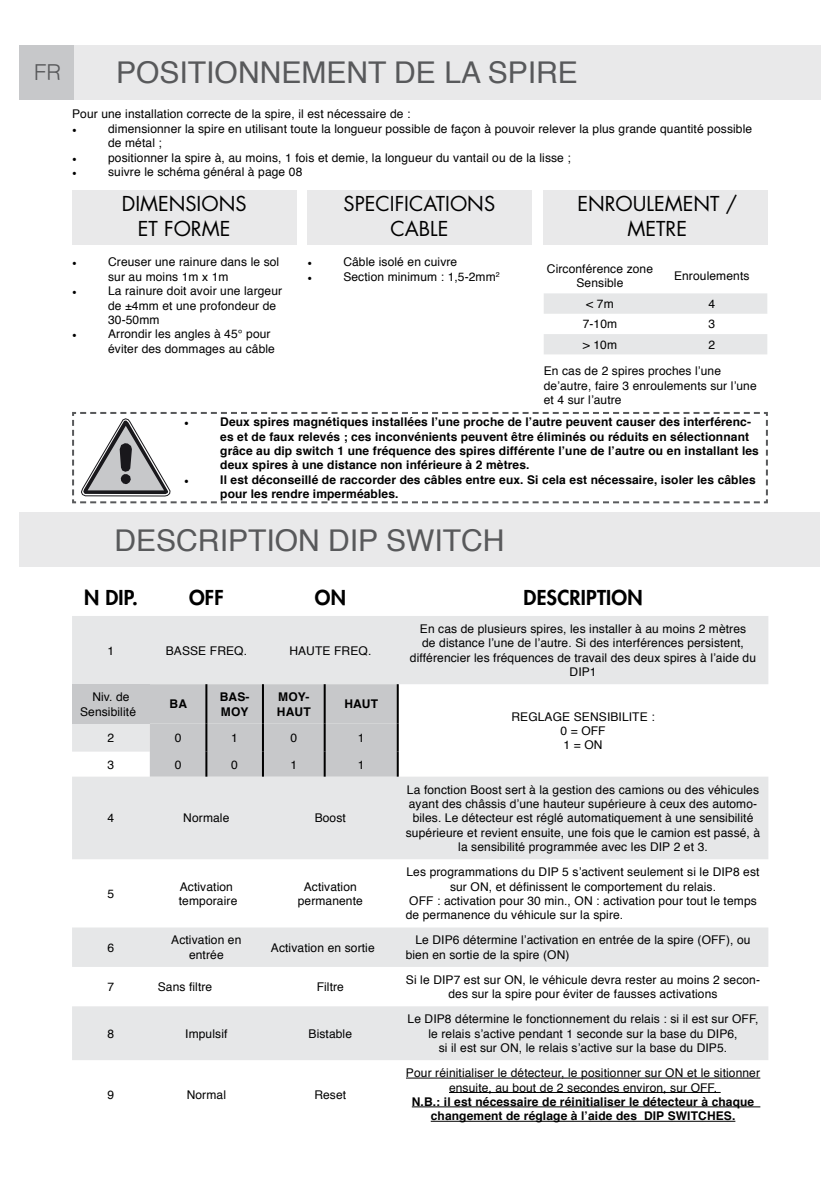
<style>
.page{position:relative;width:840px;height:1191px;background:#fff}
.page>*{position:absolute;margin:0;border:0;box-sizing:border-box;transform-origin:0 0}
.t1{font:30px "Helvetica";color:#58595b}
.t2{font:300 22px "Helvetica";color:#58595b}
.t3{font:20px/24px "Futura Std";color:#000;text-align:center}
.t4{font:800 20px "Futura Std";letter-spacing:.01em;color:#000}
.t5{font:12px/14.4px "Helvetica";letter-spacing:.01em;color:#000;text-align:center}
.t6{font:700 12px/14.4px "Helvetica";letter-spacing:.01em;color:#000}
.t7{font:12px "Minion Pro";color:#000}
.t8{font:700 12px "Minion Pro";color:#000}
</style>
<div class="page">
<div style="left:20px;top:45px;width:54px;height:54px;background:#c7c8ca"></div>
<div style="left:74px;top:45px;width:745px;height:54px;background:#e9e9ea"></div>
<div style="left:20px;top:512px;width:799px;height:54px;background:#e9e9ea"></div>
<div style="left:72px;top:190px;width:224px;height:54px;background:#e9e9ea"></div>
<div style="left:307px;top:190px;width:224px;height:54px;background:#e9e9ea"></div>
<svg style="left:544px;top:293px;width:222px;height:61px"></svg>
<div style="left:543px;top:190px;width:224px;height:54px;background:#e9e9ea"></div>
<svg style="left:72px;top:412px;width:696px;height:92px"></svg>
<svg style="left:72px;top:616px;width:696px;height:444px;fill:#e6e7e8"></svg>
<div style="left:72px;top:684px;width:78px;height:39px;background:#c7c8ca"></div>
<div style="left:150px;top:684px;width:246px;height:92px;background:#c7c8ca"></div>
<hr style="left:205px;top:684px;width:2px;height:39px;background:#000">
<hr style="left:205px;top:723px;width:2px;height:28px;background:#000">
<hr style="left:205px;top:751px;width:2px;height:25px;background:#000">
<hr style="left:262px;top:684px;width:2px;height:39px;background:#000">
<hr style="left:323px;top:684px;width:2px;height:39px;background:#000">
<hr style="left:262px;top:723px;width:2px;height:28px;background:#000">
<hr style="left:323px;top:723px;width:2px;height:28px;background:#000">
<hr style="left:262px;top:751px;width:2px;height:25px;background:#000">
<hr style="left:323px;top:751px;width:2px;height:25px;background:#000">
<hr style="left:396px;top:684px;width:2px;height:39px;background:#000">
<hr style="left:396px;top:723px;width:2px;height:28px;background:#000">
<hr style="left:396px;top:751px;width:2px;height:25px;background:#000">
<hr style="left:406px;top:1077px;width:354px;height:1px;background:#000">
<hr style="left:449px;top:1092px;width:271px;height:1px;background:#000">
<hr style="left:411px;top:1106px;width:349px;height:1px;background:#000">
<hr style="left:430px;top:1121px;width:305px;height:1px;background:#000">
<h2 class="t2" style="left:34px;top:54px;width:28px">FR</h2>
<h1 class="t1" style="left:116px;top:50px;width:463px">POSITIONNEMENT DE LA SPIRE</h1>
<p class="t5" style="left:72px;top:107px;width:339px">Pour une installation correcte de la spire, il est nécessaire de :</p>
<p class="t7" style="left:72px;top:121px;width:6px">•</p>
<p class="t5" style="left:108px;top:122px;width:645px;text-align:left">dimensionner la spire en utilisant toute la longueur possible de façon à pouvoir relever la plus grande quantité possible de métal ;</p>
<p class="t7" style="left:72px;top:150px;width:6px">•</p>
<p class="t5" style="left:108px;top:151px;width:464px">positionner la spire à, au moins, 1 fois et demie, la longueur du vantail ou de la lisse ;</p>
<p class="t7" style="left:72px;top:164px;width:6px">•</p>
<p class="t5" style="left:108px;top:165px;width:196px">suivre le schéma général à page 08</p>
<h3 class="t3" style="left:122px;top:192px;width:126px">DIMENSIONS<br>ET FORME</h3>
<p class="t7" style="left:72px;top:254px;width:6px">•</p>
<p class="t5" style="left:108px;top:255px;width:173px;text-align:left">Creuser une rainure dans le sol sur au moins 1m x 1m</p>
<p class="t7" style="left:72px;top:283px;width:6px">•</p>
<p class="t5" style="left:108px;top:284px;width:175px;text-align:left">La rainure doit avoir une largeur de ±4mm et une profondeur de<br>30-50mm</p>
<p class="t7" style="left:72px;top:326px;width:6px">•</p>
<p class="t5" style="left:108px;top:327px;width:168px;text-align:left">Arrondir les angles à 45° pour éviter des dommages au câble</p>
<h3 class="t3" style="left:343px;top:192px;width:153px">SPECIFICATIONS<br>CABLE</h3>
<p class="t7" style="left:307px;top:254px;width:6px">•</p>
<p class="t5" style="left:343px;top:255px;width:115px">Câble isolé en cuivre</p>
<p class="t7" style="left:307px;top:269px;width:6px">•</p>
<p class="t5" style="left:343px;top:270px;width:158px">Section minimum : 1,5-2mm<sup>2</sup></p>
<h3 class="t3" style="left:577px;top:192px;width:161px">ENROULEMENT /<br>METRE</h3>
<p class="t5" style="left:546px;top:262px;width:108px">Circonférence zone<br>Sensible</p>
<p class="t5" style="left:673px;top:269px;width:77px">Enroulements</p>
<p class="t5" style="left:586px;top:297px;width:29px">&lt; 7m</p>
<p class="t5" style="left:708px;top:297px;width:8px">4</p>
<p class="t5" style="left:582px;top:317px;width:36px">7-10m</p>
<p class="t5" style="left:708px;top:317px;width:8px">3</p>
<p class="t5" style="left:582px;top:338px;width:36px">&gt; 10m</p>
<p class="t5" style="left:708px;top:338px;width:8px">2</p>
<p class="t5" style="left:543px;top:364px;width:214px;text-align:left">En cas de 2 spires proches l’une de’autre, faire 3 enroulements sur l’une et 4 sur l’autre</p>
<p class="t8" style="left:184px;top:414px;width:6px">•</p>
<p class="t6" style="left:220px;top:415px;width:540px">Deux spires magnétiques installées l’une proche de l’autre peuvent causer des interférenc&shy;es et de faux relevés ; ces inconvénients peuvent être éliminés ou réduits en sélectionnant grâce au dip switch 1 une fréquence des spires différente l’une de l’autre ou en installant les deux spires à une distance non inférieure à 2 mètres.</p>
<p class="t8" style="left:184px;top:471px;width:6px">•</p>
<p class="t6" style="left:220px;top:472px;width:536px">Il est déconseillé de raccorder des câbles entre eux. Si cela est nécessaire, isoler les câbles pour les rendre imperméables.</p>
<h1 class="t1" style="left:114px;top:517px;width:391px">DESCRIPTION DIP SWITCH</h1>
<h3 class="t4" style="left:84px;top:585px;width:55px">N DIP.</h3>
<h3 class="t4" style="left:189px;top:585px;width:36px">OFF</h3>
<h3 class="t4" style="left:314px;top:585px;width:33px">ON</h3>
<h3 class="t4" style="left:523px;top:585px;width:120px">DESCRIPTION</h3>
<p class="t5" style="left:107px;top:643px;width:8px">1</p>
<p class="t5" style="left:166px;top:643px;width:83px">BASSE FREQ.</p>
<p class="t5" style="left:289px;top:643px;width:83px">HAUTE FREQ.</p>
<p class="t5" style="left:80px;top:690px;width:57px">Niv. de<br>Sensibilité</p>
<p class="t6" style="left:169px;top:697px;width:19px">BA</p>
<p class="t6" style="left:220px;top:690px;width:31px">BAS-<br>MOY</p>
<p class="t6" style="left:277px;top:690px;width:35px">MOY-<br>HAUT</p>
<p class="t6" style="left:344px;top:697px;width:35px">HAUT</p>
<p class="t5" style="left:107px;top:731px;width:8px">2</p>
<p class="t5" style="left:175px;top:731px;width:8px">0</p>
<p class="t5" style="left:231px;top:731px;width:8px">1</p>
<p class="t5" style="left:290px;top:731px;width:8px">0</p>
<p class="t5" style="left:357px;top:731px;width:8px">1</p>
<p class="t5" style="left:107px;top:757px;width:8px">3</p>
<p class="t5" style="left:175px;top:757px;width:8px">0</p>
<p class="t5" style="left:231px;top:757px;width:8px">0</p>
<p class="t5" style="left:290px;top:757px;width:8px">1</p>
<p class="t5" style="left:357px;top:757px;width:8px">1</p>
<p class="t5" style="left:107px;top:811px;width:8px">4</p>
<p class="t5" style="left:183px;top:811px;width:48px">Normale</p>
<p class="t5" style="left:314px;top:811px;width:33px">Boost</p>
<p class="t5" style="left:107px;top:886px;width:8px">5</p>
<p class="t5" style="left:179px;top:879px;width:60px;text-align:left">Activation temporaire</p>
<p class="t5" style="left:297px;top:879px;width:67px">Activation permanente</p>
<p class="t5" style="left:410px;top:622px;width:347px">En cas de plusieurs spires, les installer à au moins 2 mètres<br>de distance l’une de l’autre. Si des interférences persistent, différencier les fréquences de travail des deux spires à l’aide du DIP1</p>
<p class="t5" style="left:511px;top:709px;width:145px">REGLAGE SENSIBILITE :<br>0 = OFF<br>1 = ON</p>
<p class="t5" style="left:405px;top:782px;width:355px">La fonction Boost sert à la gestion des camions ou des véhicules ayant des châssis d’une hauteur supérieure à ceux des automo&shy;biles. Le détecteur est réglé automatiquement à une sensibilité supérieure et revient ensuite, une fois que le camion est passé, à la sensibilité programmée avec les DIP 2 et 3.</p>
<p class="t5" style="left:406px;top:865px;width:354px">Les programmations du DIP 5 s’activent seulement si le DIP8 est</p>
<p class="t5" style="left:450px;top:879px;width:267px">sur ON, et définissent le comportement du relais.</p>
<p class="t5" style="left:409px;top:894px;width:349px">OFF : activation pour 30 min., ON : activation pour tout le temps</p>
<p class="t5" style="left:405px;top:908px;width:219px">de permanence du véhicule sur la spire.</p>
<p class="t5" style="left:107px;top:940px;width:8px">6</p>
<p class="t5" style="left:171px;top:933px;width:72px">Activation en entrée</p>
<p class="t5" style="left:271px;top:940px;width:105px">Activation en sortie</p>
<p class="t5" style="left:405px;top:933px;width:346px;text-align:left;text-indent:10px">Le DIP6 détermine l’activation en entrée de la spire (OFF), ou bien en sortie de la spire (ON)</p>
<p class="t5" style="left:107px;top:980px;width:8px">7</p>
<p class="t5" style="left:158px;top:980px;width:56px">Sans filtre</p>
<p class="t5" style="left:316px;top:980px;width:29px">Filtre</p>
<p class="t5" style="left:405px;top:972px;width:355px">Si le DIP7 est sur ON, le véhicule devra rester au moins 2 secon&shy;des sur la spire pour éviter de fausses activations</p>
<p class="t5" style="left:107px;top:1026px;width:8px">8</p>
<p class="t5" style="left:185px;top:1026px;width:44px">Impulsif</p>
<p class="t5" style="left:308px;top:1026px;width:45px">Bistable</p>
<p class="t5" style="left:407px;top:1012px;width:352px">Le DIP8 détermine le fonctionnement du relais : si il est sur OFF, le relais s’active pendant 1 seconde sur la base du DIP6,<br>si il est sur ON, le relais s’active sur la base du DIP5.</p>
<p class="t5" style="left:107px;top:1087px;width:8px">9</p>
<p class="t5" style="left:186px;top:1087px;width:41px">Normal</p>
<p class="t5" style="left:314px;top:1087px;width:33px">Reset</p>
<p class="t5" style="left:406px;top:1066px;width:355px">Pour réinitialiser le détecteur, le positionner sur ON et le sitionner ensuite, au bout de 2 secondes environ, sur OFF.</p>
<p class="t6" style="left:411px;top:1094px;width:344px;text-align:center">N.B.: il est nécessaire de réinitialiser le détecteur à chaque changement de réglage à l’aide des DIP SWITCHES.</p>
</div>
